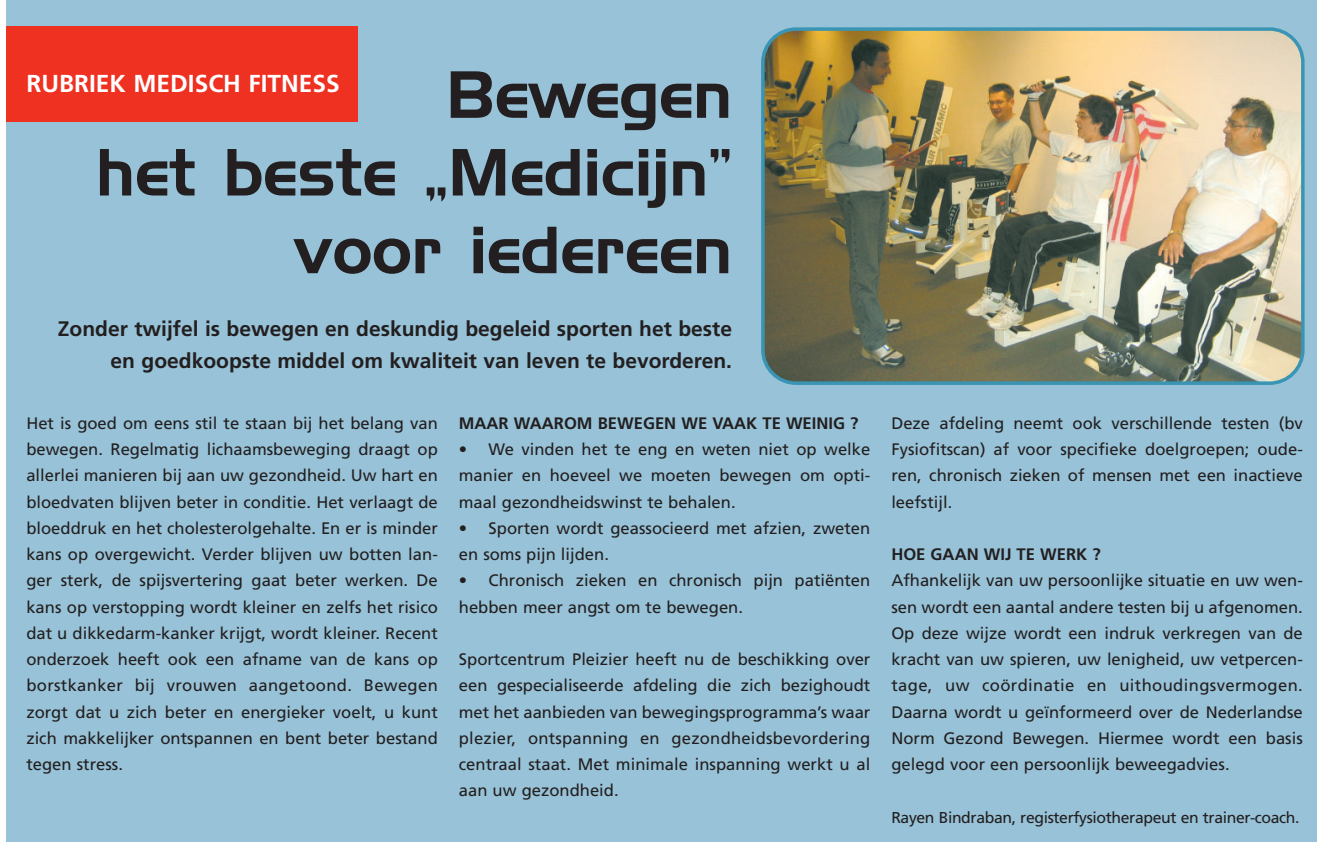
<style>
.page{position:relative;width:1326px;height:842px;background:#fff}
.page>*{position:absolute;margin:0;border:0;box-sizing:border-box;transform-origin:0 0}
.t1{font:64.75px/77.7px "Handel Gothic BT";color:#231f20;text-align:right}
.t2{font:700 24.5px "Frutiger";color:#fff}
.t3{font:700 21px/31.5px "Frutiger";color:#231f20;text-align:right}
.t4{font:16.62px/26.2px "Frutiger";color:#231f20;text-align:justify}
.t5{font:700 16.62px "Frutiger";color:#231f20}
.t6{font:15.75px "Frutiger";letter-spacing:-.02em;color:#231f20}
</style>
<div class="page">
<div style="left:7px;top:0;width:1309px;height:842px;background:#97c2d7"></div>
<img style="left:761px;top:27px;width:543px;height:358px">
<div style="left:7px;top:26px;width:351px;height:95px;background:#ef3122"></div>
<h1 class="t1" style="left:96px;top:63px;width:637px">Bewegen<br>het beste „Medicijn” voor iedereen</h1>
<h2 class="t2" style="left:27px;top:73px;width:315px">RUBRIEK MEDISCH FITNESS</h2>
<p class="t3" style="left:58px;top:315px;width:675px">Zonder twijfel is bewegen en deskundig begeleid sporten het beste en goedkoopste middel om kwaliteit van leven te bevorderen.</p>
<p class="t4" style="left:26px;top:411px;width:413px">Het is goed om eens stil te staan bij het belang van bewegen. Regelmatig lichaamsbeweging draagt op allerlei manieren bij aan uw gezondheid. Uw hart en bloedvaten blijven beter in conditie. Het verlaagt de bloeddruk en het cholesterolgehalte. En er is minder kans op overgewicht. Verder blijven uw botten lan&shy;ger sterk, de spijsvertering gaat beter werken. De kans op verstopping wordt kleiner en zelfs het risico dat u dikkedarm-kanker krijgt, wordt kleiner. Recent onderzoek heeft ook een afname van de kans op borstkanker bij vrouwen aangetoond. Bewegen zorgt dat u zich beter en energieker voelt, u kunt zich makkelijker ontspannen en bent beter bestand tegen stress.</p>
<p class="t5" style="left:459px;top:416px;width:401px">MAAR WAAROM BEWEGEN WE VAAK TE WEINIG ?</p>
<p class="t4" style="left:459px;top:438px;width:413px">• We vinden het te eng en weten niet op welke manier en hoeveel we moeten bewegen om opti&shy;maal gezondheidswinst te behalen.</p>
<p class="t4" style="left:459px;top:516px;width:413px">• Sporten wordt geassocieerd met afzien, zweten en soms pijn lijden.</p>
<p class="t4" style="left:459px;top:569px;width:413px">• Chronisch zieken en chronisch pijn patiënten hebben meer angst om te bewegen.</p>
<p class="t4" style="left:459px;top:648px;width:413px">Sportcentrum Pleizier heeft nu de beschikking over een gespecialiseerde afdeling die zich bezighoudt met het aanbieden van bewegingsprogramma’s waar plezier, ontspanning en gezondheidsbevordering centraal staat. Met minimale inspanning werkt u al aan uw gezondheid.</p>
<p class="t4" style="left:891px;top:411px;width:413px">Deze afdeling neemt ook verschillende testen (bv Fysiofitscan) af voor specifieke doelgroepen; oude&shy;ren, chronisch zieken of mensen met een inactieve leefstijl.</p>
<p class="t5" style="left:891px;top:548px;width:211px">HOE GAAN WIJ TE WERK ?</p>
<p class="t4" style="left:891px;top:569px;width:413px">Afhankelijk van uw persoonlijke situatie en uw wen&shy;sen wordt een aantal andere testen bij u afgenomen.<br>Op deze wijze wordt een indruk verkregen van de kracht van uw spieren, uw lenigheid, uw vetpercen&shy;tage, uw coördinatie en uithoudingsvermogen.<br>Daarna wordt u geïnformeerd over de Nederlandse Norm Gezond Bewegen. Hiermee wordt een basis gelegd voor een persoonlijk beweegadvies.</p>
<p class="t6" style="left:891px;top:811px;width:409px">Rayen Bindraban, registerfysiotherapeut en trainer-coach.</p>
</div>
